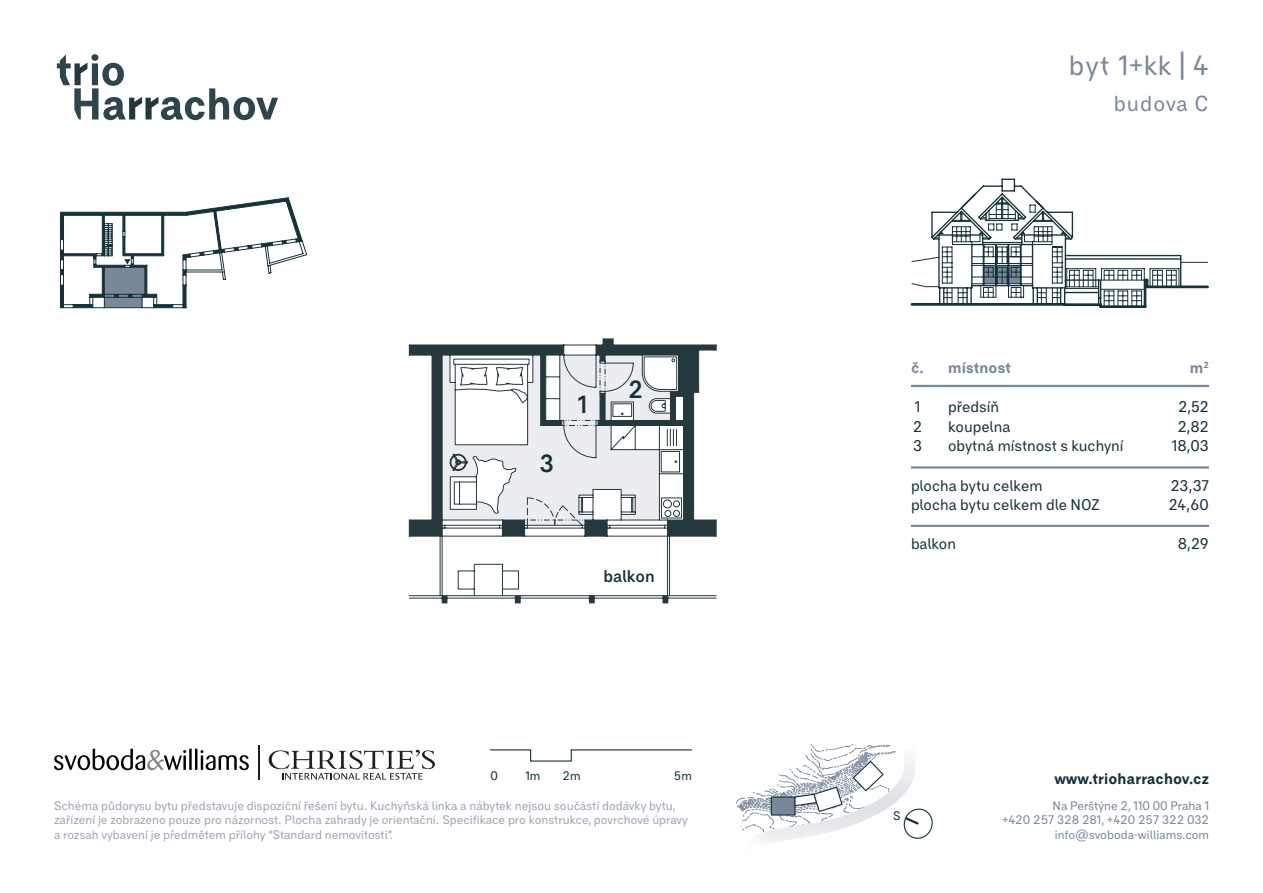
<style>
.page{position:relative;width:1263px;height:893px;background:#fff}
.page>*{position:absolute;margin:0;border:0;box-sizing:border-box;transform-origin:0 0}
.t1{font:27px "BC Falster Grotesk RB";color:#7a879b}
.t2{font:700 24px "BC Falster Grotesk LM";color:#15323b}
.t3{font:21px "BC Falster Grotesk RB";letter-spacing:.05em;color:#7a879b}
.t4{font:700 16.5px "BC Falster Grotesk LM";letter-spacing:-.01em;color:#15323b}
.t5{font:15px "BC Falster Grotesk RB";color:#15323a}
.t6{font:700 15px "BC Falster Grotesk RB";color:#15323a}
.t7{font:700 15px "BC Falster Grotesk RB";color:#7a879b}
.t8{font:12px/14.4px "BC Falster Grotesk RB";color:#7a879b}
.t9{font:12px "BC Falster Grotesk RB";color:#15323a}
</style>
<div class="page">
<svg style="left:57px;top:54px;width:221px;height:66px"></svg>
<hr style="left:911px;top:385px;width:298px;height:2px;background:#7a879b">
<hr style="left:911px;top:466px;width:298px;height:3px;background:#7a879b">
<hr style="left:911px;top:525px;width:298px;height:2px;background:#7a879b">
<svg style="left:911px;top:178px;width:297px;height:130px"></svg>
<svg style="left:409px;top:338px;width:308px;height:266px"></svg>
<hr style="left:440px;top:536px;width:1px;height:60px;background:#24383d">
<hr style="left:667px;top:536px;width:1px;height:60px;background:#24383d">
<hr style="left:409px;top:595px;width:307px;height:1px;background:#24383d">
<hr style="left:669px;top:536px;width:1px;height:60px;background:#24383d">
<svg style="left:409px;top:339px;width:307px;height:197px"></svg>
<svg style="left:442px;top:596px;width:226px;height:7px"></svg>
<svg style="left:269px;top:750px;width:166px;height:30px"></svg>
<svg style="left:54px;top:749px;width:132px;height:21px"></svg>
<hr style="left:189px;top:749px;width:3px;height:21px;background:#040503">
<hr style="left:195px;top:749px;width:2px;height:21px;background:#040503">
<svg style="left:200px;top:750px;width:49px;height:20px"></svg>
<hr style="left:258px;top:745px;width:1px;height:35px;background:#231f20">
<svg style="left:490px;top:749px;width:202px;height:13px"></svg>
<img style="left:764px;top:840px;width:7px;height:4px">
<svg style="left:736px;top:744px;width:197px;height:96px"></svg>
<svg style="left:60px;top:197px;width:248px;height:111px"></svg>
<p class="t2" style="left:539px;top:448px;width:17px">3</p>
<p class="t2" style="left:578px;top:389px;width:11px">1</p>
<p class="t2" style="left:628px;top:374px;width:17px">2</p>
<p class="t4" style="left:603px;top:566px;width:53px">balkon</p>
<p class="t9" style="left:490px;top:768px;width:9px">0</p>
<p class="t9" style="left:525px;top:768px;width:17px">1m</p>
<p class="t9" style="left:562px;top:768px;width:20px">2m</p>
<p class="t9" style="left:674px;top:768px;width:20px">5m</p>
<p class="t8" style="left:54px;top:798px;width:635px">Schéma půdorysu bytu představuje dispoziční řešení bytu. Kuchyňská linka a nábytek nejsou součástí dodávky bytu, zařízení je zobrazeno pouze pro názornost. Plocha zahrady je orientační. Specifikace pro konstrukce, povrchové úpravy a rozsah vybavení je předmětem přílohy “Standard nemovitosti”.</p>
<p class="t1" style="left:1069px;top:49px;width:142px">byt 1+kk | 4</p>
<p class="t3" style="left:1114px;top:90px;width:97px">budova C</p>
<p class="t7" style="left:948px;top:358px;width:65px">místnost</p>
<p class="t7" style="left:1190px;top:358px;width:21px">m<sup>2</sup></p>
<p class="t5" style="left:948px;top:398px;width:53px">předsíň</p>
<p class="t5" style="left:1178px;top:398px;width:32px">2,52</p>
<p class="t5" style="left:948px;top:417px;width:64px">koupelna</p>
<p class="t5" style="left:1177px;top:417px;width:33px">2,82</p>
<p class="t5" style="left:948px;top:437px;width:177px">obytná místnost s kuchyní</p>
<p class="t5" style="left:1172px;top:437px;width:39px">18,03</p>
<p class="t5" style="left:911px;top:476px;width:133px">plocha bytu celkem</p>
<p class="t5" style="left:1170px;top:476px;width:40px">23,37</p>
<p class="t5" style="left:911px;top:496px;width:191px">plocha bytu celkem dle NOZ</p>
<p class="t5" style="left:1168px;top:496px;width:42px">24,60</p>
<p class="t5" style="left:911px;top:535px;width:47px">balkon</p>
<p class="t5" style="left:1178px;top:535px;width:33px">8,29</p>
<p class="t7" style="left:911px;top:358px;width:14px">č.</p>
<p class="t5" style="left:915px;top:398px;width:7px">1</p>
<p class="t5" style="left:913px;top:417px;width:11px">2</p>
<p class="t5" style="left:913px;top:437px;width:11px">3</p>
<p class="t9" style="left:893px;top:808px;width:9px">S</p>
<p class="t6" style="left:1054px;top:769px;width:156px">www.trioharrachov.cz</p>
<p class="t8" style="left:1052px;top:798px;width:158px">Na Perštýne 2, 110 00 Praha 1</p>
<p class="t8" style="left:1002px;top:813px;width:209px">+420 257 328 281, +420 257 322 032</p>
<p class="t8" style="left:1055px;top:827px;width:156px">info@svoboda-williams.com</p>
</div>
